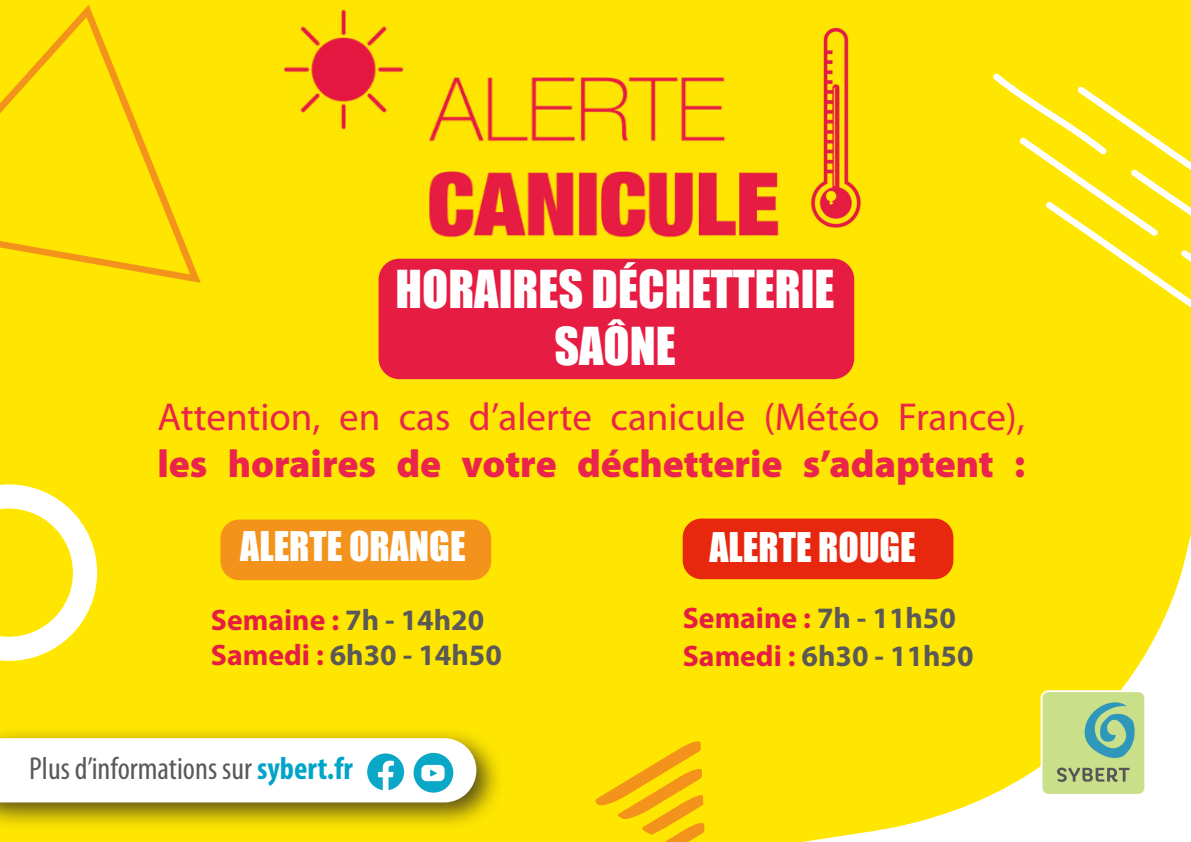
<style>
.page{position:relative;width:1191px;height:842px;background:#fee600}
.page>*{position:absolute;margin:0;border:0;box-sizing:border-box;transform-origin:0 0}
.t1{font:48px/57.6px "Impact";color:#fff;text-align:center}
.t2{font:39px/46.8px "Myriad Pro";color:#eb244c}
.t3{font:37.6px "Impact";color:#fff}
.t4{font:condensed 31.9px "Myriad Pro";color:#5b5958}
.t5{font:700 29.7px "Myriad Pro";color:#5b5958}
.t6{font:700 29.7px "Myriad Pro";color:#e61c42}
.s1{font-weight:900}
.s2{color:#5b5958}
.s3{color:#e61c42}
.s4{font-weight:700;color:#00a4c8}
</style>
<div class="page">
<img style="left:249px;top:0;width:565px;height:247px">
<svg style="left:711px;top:467px;width:480px;height:375px;background:#fee924"></svg>
<div style="left:1041px;top:691px;width:104px;height:104px;background:#cadf8a;border-radius:7px"></div>
<div style="left:1040px;top:690px;width:106px;height:106px;border:2px solid #fff;border-radius:7px"></div>
<svg style="left:1084px;top:702px;width:50px;height:56px"></svg>
<svg style="left:1057px;top:767px;width:72px;height:15px"></svg>
<div style="left:220px;top:519px;width:271px;height:61px;background:#f3931b;border-radius:19px"></div>
<div style="left:682px;top:519px;width:271px;height:60px;background:#e7280f;border-radius:19px"></div>
<div style="left:378px;top:259px;width:476px;height:120px;background:#e61c42;border-radius:21px"></div>
<div style="left:0;top:726px;width:504px;height:105px;background:#231f20;opacity:.75"></div>
<svg style="left:0;top:738px;width:476px;height:64px"></svg>
<svg style="left:0;top:3px;width:202px;height:281px;background:#fddf01"></svg>
<svg style="left:992px;top:72px;width:199px;height:245px;background:#fee817"></svg>
<svg style="left:0;top:484px;width:97px;height:177px"></svg>
<svg style="left:595px;top:739px;width:109px;height:103px;background:#facb08"></svg>
<div style="left:315px;top:40px;width:57px;height:59px;background:#e41740;border-radius:50%"></div>
<img style="left:798px;top:0;width:85px;height:233px">
<p class="t1" style="left:395px;top:259px;width:440px">HORAIRES DÉCHETTERIE<br>SAÔNE</p>
<p class="t2" style="left:157px;top:393px;width:869px">Attention, en cas d’alerte canicule (Météo France), <span class="s1">les horaires de votre déchetterie s’adaptent :</span></p>
<p class="t3" style="left:240px;top:517px;width:227px">ALERTE ORANGE</p>
<p class="t3" style="left:709px;top:518px;width:208px">ALERTE ROUGE</p>
<p class="t6" style="left:211px;top:600px;width:275px">Semaine : <span class="s2">7h - 14h20</span></p>
<p class="t5" style="left:211px;top:636px;width:292px"><span class="s3">Samedi :</span> 6h30 - 14h50</p>
<p class="t4" style="left:29px;top:752px;width:325px">Plus d’informations sur <span class="s4">sybert.fr</span></p>
<p class="t6" style="left:682px;top:599px;width:275px">Semaine : <span class="s2">7h - 11h50</span></p>
<p class="t5" style="left:682px;top:636px;width:292px"><span class="s3">Samedi :</span> 6h30 - 11h50</p>
</div>
